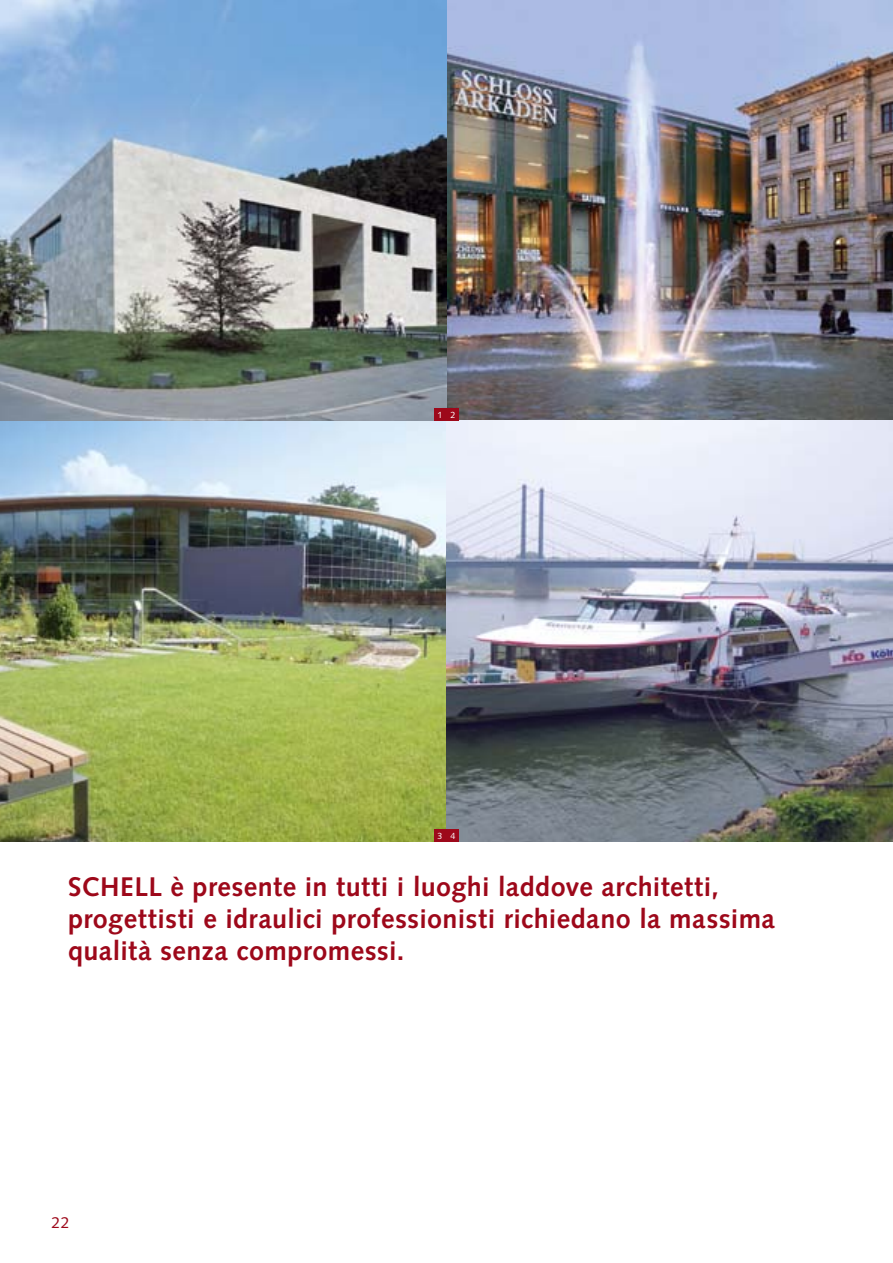
<style>
.page{position:relative;width:893px;height:1263px;background:#fff}
.page>*{position:absolute;margin:0;border:0;box-sizing:border-box;transform-origin:0 0}
.t1{font:700 27px/31.5px "Syntax";letter-spacing:.015em;color:#9d081a}
.t2{font:15.75px "Syntax";color:#9d081a}
.t3{font:9px "Syntax";color:#fff}
</style>
<div class="page">
<img style="left:0;top:0;width:893px;height:842px">
<div style="left:434px;top:829px;width:12px;height:13px;background:#9d081a"></div>
<div style="left:446px;top:829px;width:13px;height:13px;background:#9d081a"></div>
<div style="left:434px;top:408px;width:12px;height:13px;background:#9d081a"></div>
<div style="left:446px;top:408px;width:13px;height:13px;background:#9d081a"></div>
<p class="t3" style="left:438px;top:409px;width:19px">1 2</p>
<p class="t3" style="left:438px;top:830px;width:19px">3 4</p>
<p class="t1" style="left:68px;top:871px;width:708px">SCHELL è presente in tutti i luoghi laddove architetti, progettisti e idraulici professionisti richiedano la massima qualità senza compromessi.</p>
<p class="t2" style="left:52px;top:1213px;width:19px">22</p>
</div>
